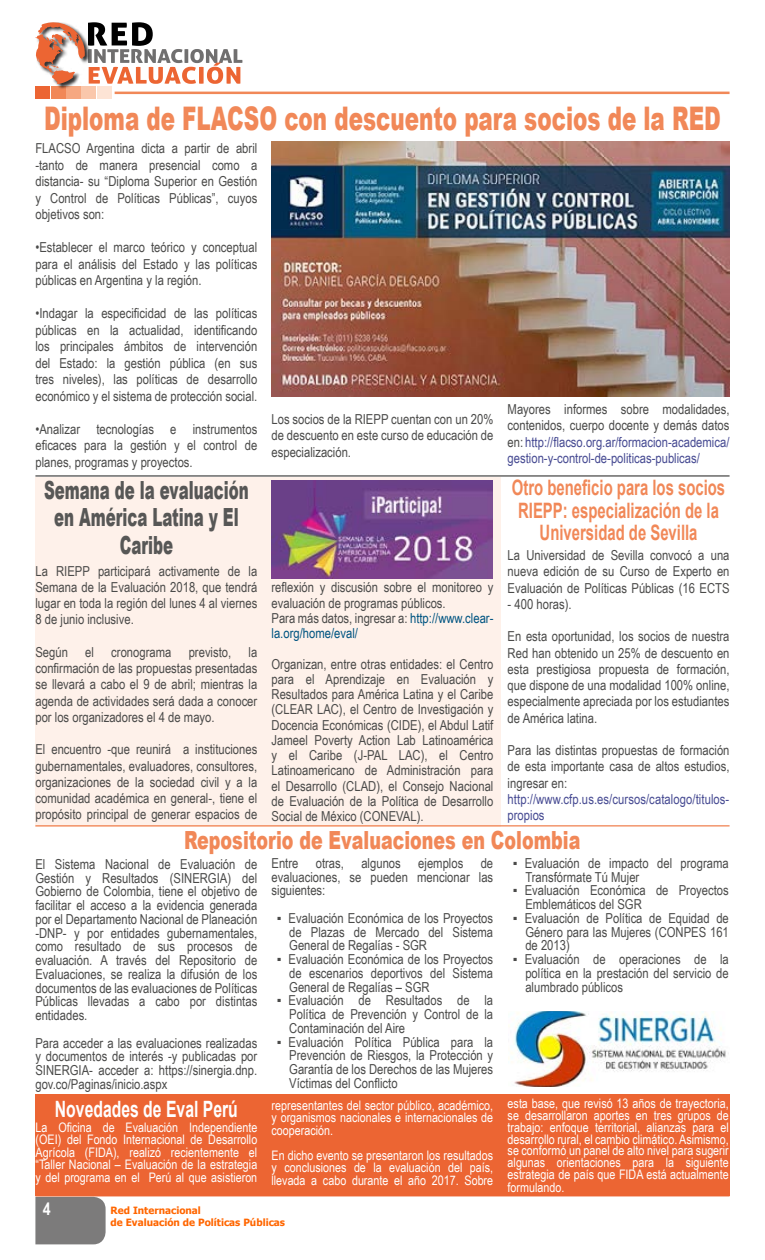
<style>
.page{position:relative;width:765px;height:1260px;background:#fff}
.page>*{position:absolute;margin:0;border:0;box-sizing:border-box;transform-origin:0 0}
.t1{font:900 32.5px "Arial";color:#f18858;scale:.66 1}
.t2{font:900 25px/27.5px "Arial";color:#575756;text-align:center;scale:.6 1}
.t3{font:900 25px "Arial";color:#f18858;scale:.7 1}
.t4{font:700 22.5px "Arial";color:#fff;scale:.7 1}
.t5{font:700 21.25px/22.5px "Arial";color:#f18858;text-align:center;scale:.7 1}
.t6{font:700 17.5px "Arial Narrow";color:#fff}
.t7{font:13.75px/13.8px "Arial Narrow";color:#4a4a49;text-align:justify}
.t8{font:13.75px/16.5px "Arial Narrow";color:#464a92}
.t9{font:13.12px/12.5px "Arial Narrow";color:#fff;text-align:justify}
.t10{font:700 10px/11.2px "Tahoma";color:#f60}
.s1{color:#4a4a49}
.s2{color:#005481}
.s3{font-family:"Arial"}
</style>
<div class="page">
<div style="left:35px;top:1197px;width:71px;height:47px;background:#7c7b7b"></div>
<hr style="left:115px;top:92px;width:615px;height:2px;background:#f18858">
<div style="left:97px;top:86px;width:14px;height:13px;background:#fde4d5"></div>
<div style="left:82px;top:86px;width:14px;height:13px;background:#fac7ab"></div>
<div style="left:66px;top:86px;width:15px;height:13px;background:#f6a881"></div>
<div style="left:51px;top:86px;width:14px;height:13px;background:#f18858"></div>
<div style="left:35px;top:86px;width:15px;height:13px;background:#ec6533"></div>
<div style="left:36px;top:22px;width:54px;height:67px;background:#000;opacity:.8"></div>
<svg style="left:35px;top:22px;width:207px;height:62px"></svg>
<div style="left:35px;top:1095px;width:695px;height:101px;background:#ec6533"></div>
<div style="left:35px;top:477px;width:466px;height:349px;background:#fef1ea"></div>
<img style="left:272px;top:141px;width:458px;height:256px">
<hr style="left:35px;top:475px;width:695px;height:2px;background:#4a4a49">
<hr style="left:35px;top:825px;width:695px;height:1px;background:#f0804f">
<img style="left:508px;top:1011px;width:221px;height:75px">
<img style="left:272px;top:481px;width:221px;height:98px">
<h1 class="t1" style="left:44px;top:95px;width:1027px">Diploma de FLACSO con descuento para socios de la RED</h1>
<p class="t7" style="left:35px;top:139px;width:223px;line-height:16.5px">FLACSO Argentina dicta a partir de abril -tanto de manera presencial como a distancia- su “Diploma Superior en Gestión y Control de Políticas Públicas”, cuyos objetivos son:</p>
<p class="t7" style="left:35px;top:238px;width:223px;line-height:16.5px">•Establecer el marco teórico y conceptual para el análisis del Estado y las políticas públicas en Argentina y la región.</p>
<p class="t7" style="left:35px;top:304px;width:223px;line-height:16.5px">•Indagar la especificidad de las políticas públicas en la actualidad, identificando los principales ámbitos de intervención del Estado: la gestión pública (en sus tres niveles), las políticas de desarrollo económico y el sistema de protección social.</p>
<p class="t7" style="left:35px;top:420px;width:223px;line-height:16.5px">•Analizar tecnologías e instrumentos eficaces para la gestión y el control de planes, programas y proyectos.</p>
<p class="t7" style="left:272px;top:410px;width:223px;line-height:16.5px">Los socios de la RIEPP cuentan con un 20% de descuento en este curso de educación de especialización.</p>
<p class="t8" style="left:508px;top:400px;width:223px;text-align:justify"><span class="s1">Mayores informes sobre modalidades, contenidos, cuerpo docente y demás datos en:</span> http://flacso.org.ar/formacion-academica/ gestion-y-control-de-politicas-publicas/</p>
<h3 class="t5" style="left:512px;top:477px;width:306px">Otro beneficio para los socios<br>RIEPP: especialización de la<br>Universidad de Sevilla</h3>
<h2 class="t2" style="left:44px;top:475px;width:343px">Semana de la evaluación en América Latina y El<br>Caribe</h2>
<p class="t7" style="left:508px;top:547px;width:223px;line-height:16.2px">La Universidad de Sevilla convocó a una nueva edición de su Curso de Experto en Evaluación de Políticas Públicas (16 ECTS</p>
<p class="t7" style="left:508px;top:597px;width:65px">- 400 horas).</p>
<p class="t7" style="left:508px;top:628px;width:223px;line-height:16.2px">En esta oportunidad, los socios de nuestra Red han obtenido un 25% de descuento en esta prestigiosa propuesta de formación, que dispone de una modalidad 100% online, especialmente apreciada por los estudiantes de América latina.</p>
<p class="t7" style="left:508px;top:742px;width:223px;line-height:16.2px">Para las distintas propuestas de formación de esta importante casa de altos estudios, ingresar en:</p>
<p class="t8" style="left:508px;top:790px;width:223px">http://www.cfp.us.es/cursos/catalogo/titulos&shy;propios</p>
<p class="t7" style="left:35px;top:562px;width:223px;line-height:16.2px">La RIEPP participará activamente de la Semana de la Evaluación 2018, que tendrá lugar en toda la región del lunes 4 al viernes 8 de junio inclusive.</p>
<p class="t7" style="left:35px;top:645px;width:34px">Según</p>
<p class="t7" style="left:85px;top:645px;width:10px">el</p>
<p class="t7" style="left:111px;top:645px;width:62px">cronograma</p>
<p class="t7" style="left:189px;top:645px;width:44px">previsto,</p>
<p class="t7" style="left:272px;top:579px;width:223px;line-height:15.2px;text-align:left">reflexión y discusión sobre el monitoreo y evaluación de programas públicos.<br>Para más datos, ingresar a: <span class="s2">http://www.clear&shy;la.org/home/eval/</span></p>
<p class="t7" style="left:272px;top:656px;width:223px;line-height:15.2px">Organizan, entre otras entidades: el Centro para el Aprendizaje en Evaluación y Resultados para América Latina y el Caribe (CLEAR LAC), el Centro de Investigación y Docencia Económicas (CIDE), el Abdul Latif Jameel Poverty Action Lab Latinoamérica y el Caribe (J-PAL LAC), el Centro Latinoamericano de Administración para el Desarrollo (CLAD), el Consejo Nacional de Evaluación de la Política de Desarrollo Social de México (CONEVAL).</p>
<p class="t7" style="left:35px;top:643px;width:223px;line-height:16.2px;text-indent:213px">la confirmación de las propuestas presentadas se llevará a cabo el 9 de abril; mientras la agenda de actividades será dada a conocer por los organizadores el 4 de mayo.</p>
<p class="t7" style="left:35px;top:741px;width:223px;line-height:16.2px">El encuentro -que reunirá a instituciones gubernamentales, evaluadores, consultores, organizaciones de la sociedad civil y a la comunidad académica en general-, tiene el propósito principal de generar espacios de</p>
<p class="t7" style="left:35px;top:857px;width:223px">El Sistema Nacional de Evaluación de Gestión y Resultados (SINERGIA) del Gobierno de Colombia, tiene el objetivo de facilitar el acceso a la evidencia generada por el Departamento Nacional de Planeación -DNP- y por entidades gubernamentales, como resultado de sus procesos de evaluación. A través del Repositorio de Evaluaciones, se realiza la difusión de los documentos de las evaluaciones de Políticas Públicas llevadas a cabo por distintas entidades.</p>
<p class="t7" style="left:35px;top:1035px;width:223px">Para acceder a las evaluaciones realizadas y documentos de interés -y publicadas por SINERGIA- acceder a: https://sinergia.dnp. gov.co/Paginas/inicio.aspx</p>
<h2 class="t3" style="left:184px;top:822px;width:568px">Repositorio de Evaluaciones en Colombia</h2>
<p class="t7" style="left:272px;top:856px;width:28px">Entre</p>
<p class="t7" style="left:316px;top:856px;width:30px">otras,</p>
<p class="t7" style="left:361px;top:856px;width:41px">algunos</p>
<p class="t7" style="left:418px;top:856px;width:47px">ejemplos</p>
<p class="t7" style="left:525px;top:856px;width:205px;text-indent:-12px"><span class="s3">▪</span> Evaluación de impacto del programa<br>Transfórmate Tú Mujer</p>
<p class="t7" style="left:525px;top:883px;width:205px;text-indent:-12px"><span class="s3">▪</span> Evaluación Económica de Proyectos<br>Emblemáticos del SGR</p>
<p class="t7" style="left:525px;top:911px;width:205px;text-indent:-12px"><span class="s3">▪</span> Evaluación de Política de Equidad de Género para las Mujeres (CONPES 161 de 2013)</p>
<p class="t7" style="left:525px;top:952px;width:205px;text-indent:-12px"><span class="s3">▪</span> Evaluación de operaciones de la política en la prestación del servicio de alumbrado públicos</p>
<p class="t7" style="left:272px;top:856px;width:223px;text-indent:209px">de evaluaciones, se pueden mencionar las siguientes:</p>
<p class="t7" style="left:289px;top:911px;width:205px;text-indent:-12px"><span class="s3">▪</span> Evaluación Económica de los Proyectos de Plazas de Mercado del Sistema General de Regalías - SGR</p>
<p class="t7" style="left:289px;top:952px;width:205px;text-indent:-12px"><span class="s3">▪</span> Evaluación Económica de los Proyectos de escenarios deportivos del Sistema General de Regalías – SGR</p>
<p class="t7" style="left:289px;top:993px;width:206px;text-indent:-12px"><span class="s3">▪</span> Evaluación de Resultados de la Política de Prevención y Control de la Contaminación del Aire</p>
<p class="t7" style="left:289px;top:1034px;width:206px;text-indent:-12px"><span class="s3">▪</span> Evaluación Política Pública para la Prevención de Riesgos, la Protección y Garantía de los Derechos de las Mujeres Víctimas del Conflicto</p>
<h3 class="t4" style="left:55px;top:1094px;width:263px">Novedades de Eval Perú</h3>
<p class="t9" style="left:272px;top:1099px;width:223px">representantes del sector público, académico, y organismos nacionales e internacionales de cooperación.</p>
<p class="t9" style="left:272px;top:1149px;width:223px">En dicho evento se presentaron los resultados y conclusiones de la evaluación del país, llevada a cabo durante el año 2017. Sobre</p>
<p class="t9" style="left:36px;top:1120px;width:223px">La Oficina de Evaluación Independiente (OEI) del Fondo Internacional de Desarrollo Agrícola (FIDA), realizó recientemente el “Taller Nacional – Evaluación de la estrategia y del programa en el Perú al que asistieron</p>
<p class="t6" style="left:43px;top:1196px;width:9px">4</p>
<p class="t10" style="left:111px;top:1205px;width:176px">Red Internacional<br>de Evaluación de Políticas Públicas</p>
<p class="t9" style="left:508px;top:1097px;width:223px;line-height:12px">esta base, que revisó 13 años de trayectoria, se desarrollaron aportes en tres grupos de trabajo: enfoque territorial, alianzas para el desarrollo rural, el cambio climático. Asimismo, se conformó un panel de alto nivel para sugerir algunas orientaciones para la siguiente estrategia de país que FIDA está actualmente formulando.</p>
</div>
